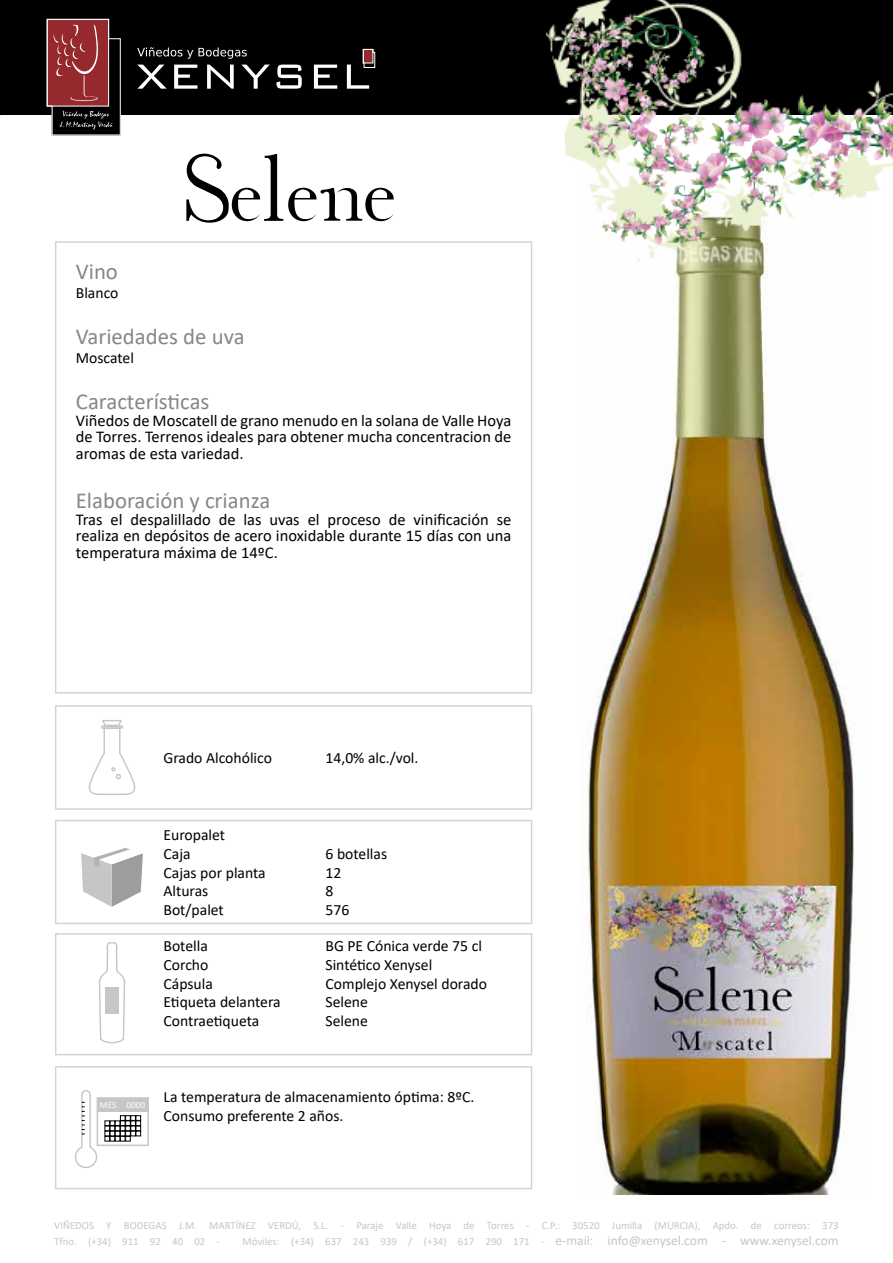
<style>
.page{position:relative;width:893px;height:1263px;background:#fff}
.page>*{position:absolute;margin:0;border:0;box-sizing:border-box;transform-origin:0 0}
.t1{font:83.85px "Organic Elements";color:#000}
.t2{font:22.8px "Calibri";color:#878787}
.t3{font:16.5px/16.6px "Calibri";color:#000;text-align:justify}
.t4{font:15.6px/18.8px "Calibri";color:#000}
.t5{font:13.5px "Calibri";color:#c6c6c6}
.t6{font:10.8px/16.2px "Calibri";color:#c6c6c6}
.t7{font:9.15px "Calibri";color:#fff}
.s1{font-size:10.8px}
</style>
<div class="page">
<img style="left:587px;top:262px;width:268px;height:933px">
<div style="left:0;top:0;width:893px;height:115px;background:#000"></div>
<svg style="left:137px;top:65px;width:30px;height:24px"></svg>
<svg style="left:174px;top:65px;width:24px;height:24px"></svg>
<svg style="left:207px;top:65px;width:27px;height:24px"></svg>
<svg style="left:242px;top:65px;width:28px;height:24px"></svg>
<svg style="left:276px;top:65px;width:26px;height:24px"></svg>
<svg style="left:314px;top:65px;width:23px;height:24px"></svg>
<svg style="left:137px;top:47px;width:110px;height:12px"></svg>
<svg style="left:347px;top:49px;width:28px;height:40px"></svg>
<svg style="left:47px;top:19px;width:74px;height:116px;background:#6f3234"></svg>
<div style="left:55px;top:241px;width:477px;height:453px;background:#fff;border:2px solid #c6c6c6"></div>
<div style="left:55px;top:705px;width:477px;height:105px;background:#fff;border:2px solid #c6c6c6"></div>
<svg style="left:88px;top:720px;width:48px;height:75px"></svg>
<div style="left:55px;top:933px;width:477px;height:122px;background:#fff;border:2px solid #c6c6c6"></div>
<div style="left:55px;top:1066px;width:477px;height:123px;background:#fff;border:2px solid #c6c6c6"></div>
<div style="left:97px;top:1097px;width:52px;height:49px;background:#fff;border:2px solid #c6c6c6"></div>
<div style="left:97px;top:1098px;width:51px;height:14px;background:#c6c6c6"></div>
<svg style="left:74px;top:942px;width:67px;height:226px"></svg>
<div style="left:55px;top:820px;width:477px;height:104px;background:#fff;border:2px solid #c6c6c6"></div>
<svg style="left:81px;top:848px;width:62px;height:59px"></svg>
<img style="left:546px;top:0;width:347px;height:262px">
<h1 class="t1" style="left:186px;top:129px;width:213px">Selene</h1>
<h2 class="t2" style="left:76px;top:256px;width:44px">Vino</h2>
<p class="t4" style="left:76px;top:283px;width:44px">Blanco</p>
<h2 class="t2" style="left:76px;top:321px;width:170px">Variedades de uva</h2>
<p class="t4" style="left:76px;top:348px;width:60px">Moscatel</p>
<h2 class="t2" style="left:76px;top:386px;width:135px">Características</h2>
<p class="t3" style="left:76px;top:412px;width:437px">Viñedos de Moscatell de grano menudo en la solana de Valle Hoya de Torres. Terrenos ideales para obtener mucha concentracion de aromas de esta variedad.</p>
<h2 class="t2" style="left:76px;top:485px;width:196px">Elaboración y crianza</h2>
<p class="t3" style="left:76px;top:510px;width:437px">Tras el despalillado de las uvas el proceso de vinificación se realiza en depósitos de acero inoxidable durante 15 días con una temperatura máxima de 14ºC.</p>
<p class="t4" style="left:163px;top:748px;width:110px">Grado Alcohólico</p>
<p class="t4" style="left:325px;top:748px;width:94px">14,0% alc./vol.</p>
<p class="t4" style="left:163px;top:825px;width:63px">Europalet<br>Caja</p>
<p class="t4" style="left:325px;top:844px;width:63px">6 botellas</p>
<p class="t4" style="left:163px;top:862px;width:104px">Cajas por planta</p>
<p class="t4" style="left:325px;top:862px;width:17px">12</p>
<p class="t4" style="left:163px;top:881px;width:46px">Alturas</p>
<p class="t4" style="left:325px;top:881px;width:9px">8</p>
<p class="t4" style="left:163px;top:900px;width:62px">Bot/palet</p>
<p class="t4" style="left:325px;top:900px;width:25px">576</p>
<p class="t4" style="left:163px;top:936px;width:46px">Botella</p>
<p class="t4" style="left:325px;top:936px;width:158px">BG PE Cónica verde 75 cl</p>
<p class="t4" style="left:163px;top:955px;width:46px">Corcho</p>
<p class="t4" style="left:325px;top:955px;width:108px">Sintético Xenysel</p>
<p class="t4" style="left:163px;top:973px;width:51px">Cápsula</p>
<p class="t4" style="left:325px;top:973px;width:163px">Complejo Xenysel dorado</p>
<p class="t4" style="left:163px;top:992px;width:119px">Etiqueta delantera</p>
<p class="t4" style="left:325px;top:992px;width:44px">Selene</p>
<p class="t4" style="left:163px;top:1011px;width:97px">Contraetiqueta</p>
<p class="t4" style="left:325px;top:1011px;width:44px">Selene</p>
<p class="t7" style="left:100px;top:1098px;width:47px">MES 0000</p>
<p class="t4" style="left:163px;top:1087px;width:312px">La temperatura de almacenamiento óptima: 8ºC.<br>Consumo preferente 2 años.</p>
<p class="t6" style="left:54px;top:1216px;width:786px">VIÑEDOS Y BODEGAS J.M. MARTÍNEZ VERDÚ, S.L. - Paraje Valle Hoya de Torres - C.P.: 30520 Jumilla (MURCIA), Apdo. de correos: 373<br>Tfno. (+34) 911 92 40 02 -</p>
<p class="t5" style="left:243px;top:1231px;width:598px"><span class="s1">Móviles: (+34) 637 243 939 / (+34) 617 290 171 -</span> e-mail: info@xenysel.com - www.xenysel.com</p>
</div>
